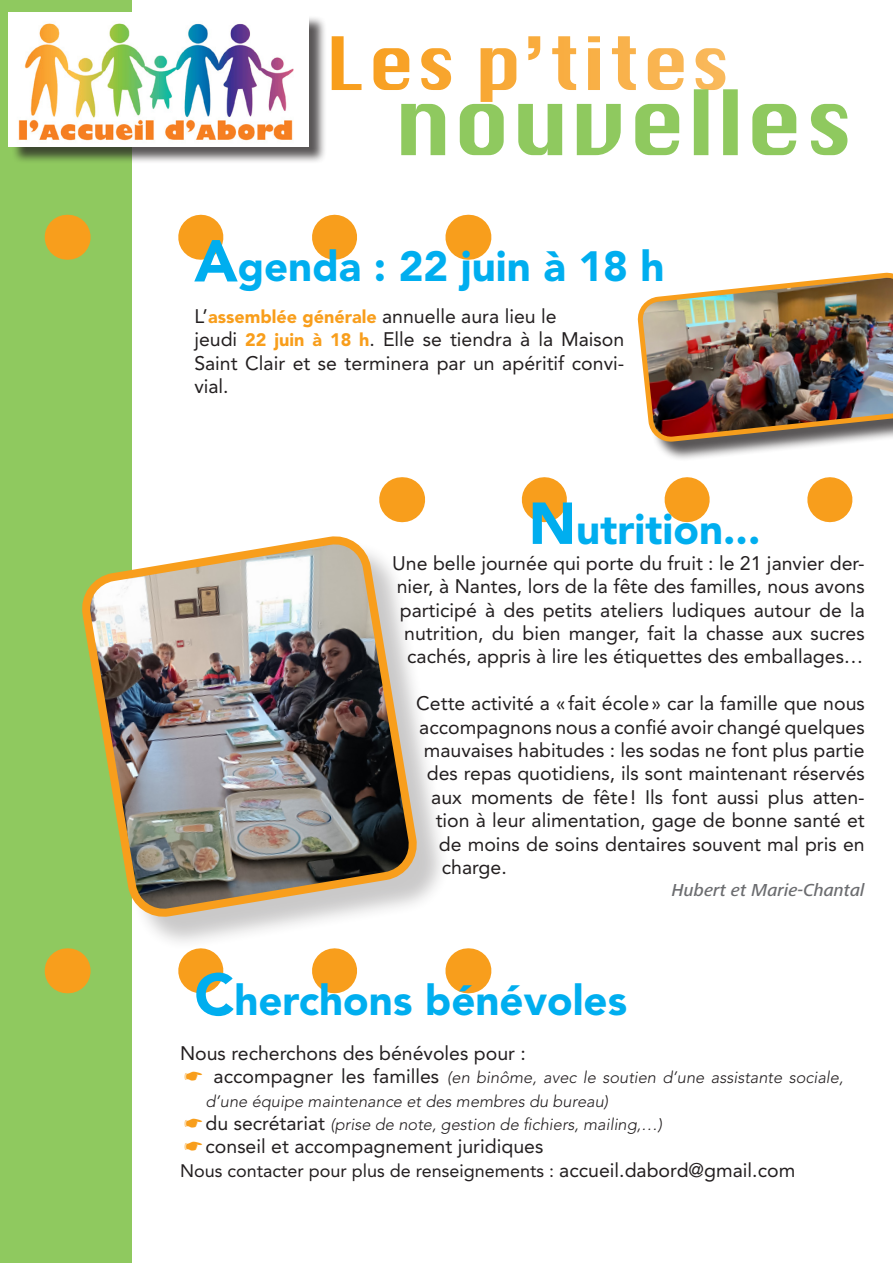
<style>
.page{position:relative;width:893px;height:1263px;background:#fff}
.page>*{position:absolute;margin:0;border:0;box-sizing:border-box;transform-origin:0 0}
.TItre{font:900 42px "Avenir LT Std";color:#00aeef}
.texte{font:19.5px/23.4px "Avenir LT Std";color:#231f20;text-align:right}
.texte-2{font:18px "Avenir LT Std";color:#231f20}
.Signature{font:italic 500 18px "Frutiger Next LT";color:#6c6d70}
.t1{font:italic 300 16.5px/23.4px "Avenir LT Std";color:#231f20}
.s1{font-size:58.5px}
.s2{font-weight:900;font-size:18px;color:#fff}
.s3{color:#f89e1c}
.s4{font-weight:400;font-style:normal;font-size:19.5px}
.s5{font-size:19.5px}
</style>
<div class="page">
<div style="left:0;top:0;width:132px;height:1263px;background:#8fc95f"></div>
<div style="left:11px;top:15px;width:316px;height:150px;background:#231f20;opacity:.75"></div>
<img style="left:9px;top:13px;width:299px;height:133px">
<svg style="left:332px;top:36px;width:515px;height:119px"></svg>
<svg style="left:201px;top:215px;width:156px;height:45px"></svg>
<hr style="left:67px;top:215px;width:1px;height:45px;background:#f89e1c">
<hr style="left:468px;top:215px;width:1px;height:45px;background:#f89e1c">
<svg style="left:201px;top:951px;width:156px;height:42px"></svg>
<hr style="left:67px;top:948px;width:1px;height:45px;background:#f89e1c">
<hr style="left:468px;top:948px;width:1px;height:45px;background:#f89e1c">
<div style="left:641px;top:276px;width:252px;height:186px;background:#231f20;opacity:.75"></div>
<img style="left:639px;top:274px;width:254px;height:166px">
<svg style="left:544px;top:477px;width:309px;height:45px"></svg>
<hr style="left:402px;top:477px;width:1px;height:45px;background:#f89e1c">
<hr style="left:892px;top:477px;width:1px;height:45px;background:#f89e1c">
<div style="left:87px;top:541px;width:364px;height:410px;background:#231f20;opacity:.24"></div>
<img style="left:84px;top:538px;width:331px;height:377px">
<p class="TItre" style="left:194px;top:241px;width:472px"><span class="s1">A</span>genda : 22 juin à 18 h</p>
<p class="texte" style="left:194px;top:305px;width:364px">L’<span class="s2">assemblée générale</span> annuelle aura lieu le</p>
<p class="texte" style="left:194px;top:328px;width:432px;text-align:justify">jeudi <span class="s2">22 juin à 18 h</span>. Elle se tiendra à la Maison Saint Clair et se terminera par un apéritif convi&shy;vial.</p>
<p class="TItre" style="left:528px;top:504px;width:233px"><span class="s1">N</span>utrition...</p>
<p class="texte" style="left:392px;top:551px;width:474px">Une belle journée qui porte du fruit : le 21 janvier der&shy;nier, à Nantes, lors de la fête des familles, nous avons participé à des petits ateliers ludiques autour de la nutrition, du bien manger, fait la chasse aux sucres cachés, appris à lire les étiquettes des emballages…</p>
<p class="texte" style="left:416px;top:692px;width:450px">Cette activité a «fait école» car la famille que nous</p>
<p class="texte" style="left:419px;top:715px;width:447px">accompagnons nous a confié avoir changé quelques</p>
<p class="texte" style="left:424px;top:739px;width:442px">mauvaises habitudes : les sodas ne font plus partie</p>
<p class="texte" style="left:427px;top:762px;width:440px">des repas quotidiens, ils sont maintenant réservés</p>
<p class="texte" style="left:431px;top:785px;width:435px">aux moments de fête! Ils font aussi plus atten-</p>
<p class="texte" style="left:436px;top:809px;width:431px">tion à leur alimentation, gage de bonne santé et</p>
<p class="texte" style="left:439px;top:832px;width:427px">de moins de soins dentaires souvent mal pris en</p>
<p class="texte" style="left:442px;top:856px;width:67px">charge.</p>
<p class="Signature" style="left:672px;top:880px;width:194px">Hubert et Marie-Chantal</p>
<p class="TItre" style="left:194px;top:975px;width:434px"><span class="s1">C</span>herchons bénévoles</p>
<p class="texte" style="left:180px;top:1041px;width:347px">Nous recherchons des bénévoles pour :</p>
<p class="t1" style="left:206px;top:1066px;width:639px;text-indent:-21px"><span class="s3">☛</span> <span class="s4">accompagner les familles</span> (en binôme, avec le soutien d’une assistante sociale, d’une équipe maintenance et des membres du bureau)</p>
<p class="t1" style="left:184px;top:1113px;width:479px"><span class="s3">☛</span><span class="s4">du secrétariat</span> (prise de note, gestion de fichiers, mailing,…)</p>
<p class="texte" style="left:184px;top:1135px;width:361px"><span class="s3">☛</span>conseil et accompagnement juridiques</p>
<p class="texte-2" style="left:180px;top:1160px;width:617px">Nous contacter pour plus de renseignements : <span class="s5">accueil.dabord@gmail.com</span></p>
</div>
